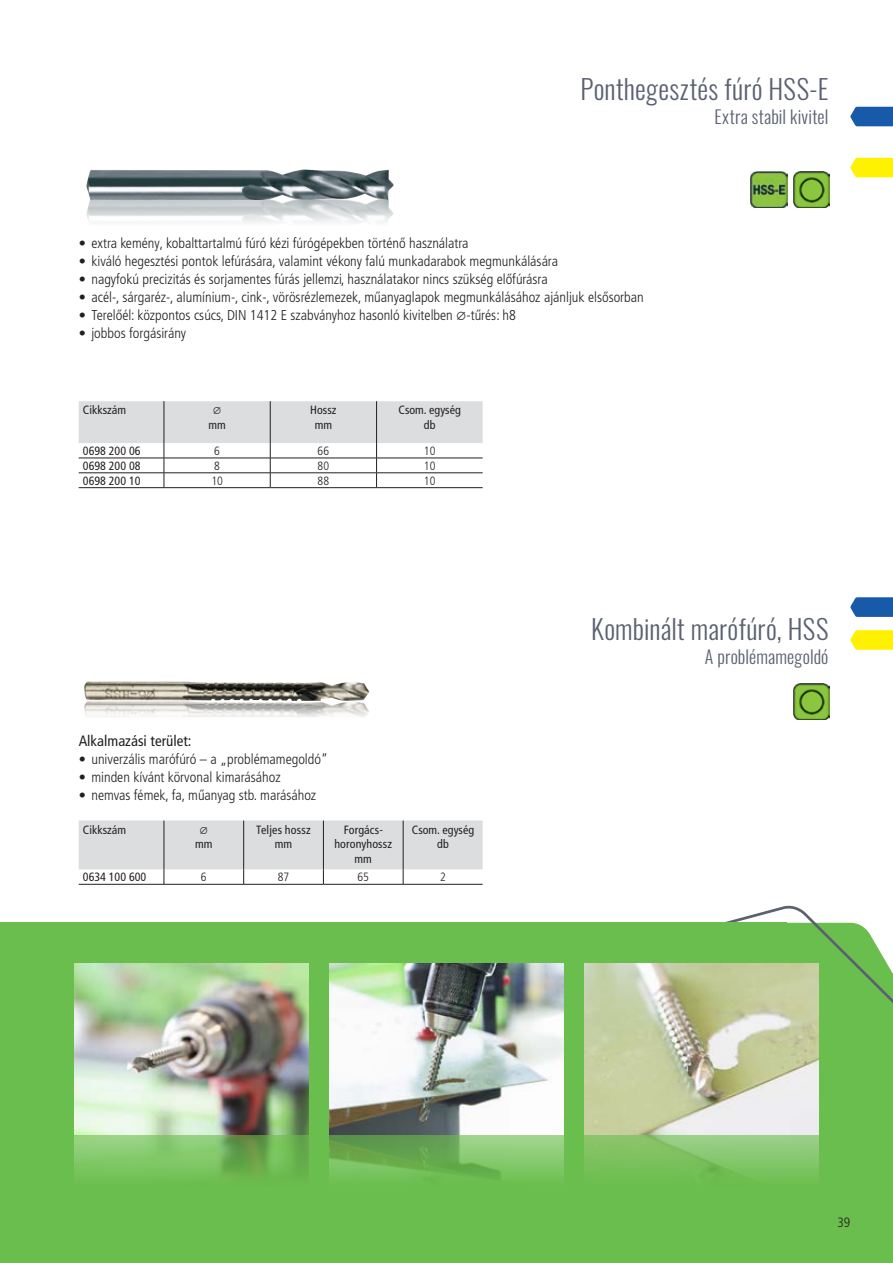
<style>
.page{position:relative;width:893px;height:1263px;background:#fff}
.page>*{position:absolute;margin:0;border:0;box-sizing:border-box;transform-origin:0 0}
.Fließtext_9pt{font:300 27px "Oswald";letter-spacing:.01em;color:#5a6171}
.Fließtext_9pt-2{font:300 18px "Oswald";letter-spacing:.01em;color:#5a6171}
.ProspektGrund_linksb{font:condensed 15px "Frutiger LT Pro";color:#231f20}
.ProspektGrund_linksb-2{font:300 condensed 14.25px "Frutiger LT Pro";color:#231f20}
.t1{font:300 condensed 13.5px "Frutiger LT Pro";color:#231f20}
.Prospekt_Tabelle_lb{font:condensed 12px "Frutiger LT Pro";color:#231f20}
.Prospekt_Tabelle_zent{font:condensed 12px "Frutiger LT Pro";color:#231f20}
.Fließtext_9pt-3{font:condensed 12px/14.4px "Frutiger LT Pro";letter-spacing:.01em;color:#231f20;text-align:center}
.Prospekt_Tabelle_zent-2{font:300 condensed 12px "Frutiger LT Pro";color:#231f20}
</style>
<div class="page">
<img style="left:84px;top:681px;width:286px;height:36px">
<img style="left:86px;top:200px;width:308px;height:23px">
<div style="left:819px;top:1127px;width:74px;height:136px;background:#6abe4d"></div>
<svg style="left:721px;top:905px;width:172px;height:222px"></svg>
<div style="left:0;top:923px;width:787px;height:340px;background:#6abe4d"></div>
<hr style="left:79px;top:487px;width:85px;height:1px;background:#231f20">
<hr style="left:164px;top:487px;width:106px;height:1px;background:#231f20">
<hr style="left:270px;top:487px;width:107px;height:1px;background:#231f20">
<hr style="left:377px;top:487px;width:106px;height:1px;background:#231f20">
<img style="left:86px;top:169px;width:308px;height:31px">
<hr style="left:79px;top:884px;width:85px;height:1px;background:#231f20">
<hr style="left:164px;top:884px;width:80px;height:1px;background:#231f20">
<hr style="left:244px;top:884px;width:79px;height:1px;background:#231f20">
<hr style="left:323px;top:884px;width:80px;height:1px;background:#231f20">
<hr style="left:403px;top:884px;width:80px;height:1px;background:#231f20">
<img style="left:751px;top:172px;width:36px;height:36px">
<img style="left:74px;top:964px;width:234px;height:170px">
<svg style="left:74px;top:1134px;width:234px;height:44px"></svg>
<img style="left:330px;top:964px;width:233px;height:170px">
<svg style="left:330px;top:1134px;width:233px;height:44px"></svg>
<img style="left:585px;top:964px;width:234px;height:170px">
<svg style="left:585px;top:1134px;width:234px;height:129px"></svg>
<img style="left:793px;top:172px;width:36px;height:36px">
<img style="left:793px;top:684px;width:36px;height:36px">
<svg style="left:850px;top:158px;width:43px;height:19px"></svg>
<svg style="left:850px;top:630px;width:43px;height:20px"></svg>
<svg style="left:850px;top:107px;width:43px;height:19px"></svg>
<svg style="left:850px;top:597px;width:43px;height:20px"></svg>
<svg style="left:79px;top:401px;width:404px;height:86px"></svg>
<svg style="left:79px;top:820px;width:404px;height:64px"></svg>
<p class="Fließtext_9pt" style="left:580px;top:65px;width:250px">Ponthegesztés fúró HSS-E</p>
<p class="Fließtext_9pt-2" style="left:714px;top:100px;width:115px">Extra stabil kivitel</p>
<p class="ProspektGrund_linksb-2" style="left:79px;top:235px;width:391px">• extra kemény, kobalttartalmú fúró kézi fúrógépekben történő használatra</p>
<p class="ProspektGrund_linksb-2" style="left:79px;top:253px;width:481px">• kiváló hegesztési pontok lefúrására, valamint vékony falú munkadarabok megmunkálására</p>
<p class="ProspektGrund_linksb-2" style="left:79px;top:271px;width:470px">• nagyfokú precizitás és sorjamentes fúrás jellemzi, használatakor nincs szükség előfúrásra</p>
<p class="ProspektGrund_linksb-2" style="left:79px;top:289px;width:567px">• acél-, sárgaréz-, alumínium-, cink-, vörösrézlemezek, műanyaglapok megmunkálásához ajánljuk elsősorban</p>
<p class="ProspektGrund_linksb-2" style="left:79px;top:307px;width:439px">• Terelőél: központos csúcs, DIN 1412 E szabványhoz hasonló kivitelben ∅-tűrés: h8</p>
<p class="ProspektGrund_linksb-2" style="left:79px;top:325px;width:109px">• jobbos forgásirány</p>
<p class="Prospekt_Tabelle_lb" style="left:83px;top:403px;width:45px">Cikkszám</p>
<p class="Prospekt_Tabelle_zent" style="left:208px;top:418px;width:19px">mm</p>
<p class="Prospekt_Tabelle_zent" style="left:310px;top:403px;width:28px">Hossz</p>
<p class="Prospekt_Tabelle_zent" style="left:315px;top:418px;width:19px">mm</p>
<p class="Prospekt_Tabelle_zent" style="left:399px;top:403px;width:64px">Csom. egység</p>
<p class="Prospekt_Tabelle_zent" style="left:424px;top:418px;width:13px">db</p>
<p class="Prospekt_Tabelle_lb" style="left:83px;top:444px;width:59px">0698 200 06</p>
<p class="Prospekt_Tabelle_zent-2" style="left:214px;top:444px;width:7px">6</p>
<p class="Prospekt_Tabelle_zent-2" style="left:318px;top:444px;width:13px">66</p>
<p class="Prospekt_Tabelle_zent-2" style="left:424px;top:444px;width:13px">10</p>
<p class="Prospekt_Tabelle_lb" style="left:83px;top:459px;width:59px">0698 200 08</p>
<p class="Prospekt_Tabelle_zent-2" style="left:214px;top:459px;width:7px">8</p>
<p class="Prospekt_Tabelle_zent-2" style="left:318px;top:459px;width:13px">80</p>
<p class="Prospekt_Tabelle_zent-2" style="left:424px;top:459px;width:13px">10</p>
<p class="Prospekt_Tabelle_lb" style="left:83px;top:474px;width:59px">0698 200 10</p>
<p class="Prospekt_Tabelle_zent-2" style="left:211px;top:474px;width:13px">10</p>
<p class="Prospekt_Tabelle_zent-2" style="left:318px;top:474px;width:13px">88</p>
<p class="Prospekt_Tabelle_zent-2" style="left:424px;top:474px;width:13px">10</p>
<p class="ProspektGrund_linksb" style="left:79px;top:732px;width:114px">Alkalmazási terület:</p>
<p class="ProspektGrund_linksb-2" style="left:79px;top:751px;width:251px">• univerzális marófúró – a „problémamegoldó”</p>
<p class="ProspektGrund_linksb-2" style="left:79px;top:769px;width:203px">• minden kívánt körvonal kimarásához</p>
<p class="ProspektGrund_linksb-2" style="left:79px;top:787px;width:239px">• nemvas fémek, fa, műanyag stb. marásához</p>
<p class="Prospekt_Tabelle_lb" style="left:83px;top:823px;width:45px">Cikkszám</p>
<p class="Prospekt_Tabelle_zent" style="left:195px;top:837px;width:19px">mm</p>
<p class="Fließtext_9pt-3" style="left:256px;top:822px;width:56px">Teljes hossz</p>
<p class="Prospekt_Tabelle_zent" style="left:275px;top:837px;width:19px">mm</p>
<p class="Fließtext_9pt-3" style="left:334px;top:822px;width:59px">Forgács&shy;horonyhossz</p>
<p class="Prospekt_Tabelle_zent" style="left:355px;top:851px;width:19px">mm</p>
<p class="Prospekt_Tabelle_zent" style="left:412px;top:823px;width:64px">Csom. egység</p>
<p class="Prospekt_Tabelle_zent" style="left:437px;top:837px;width:13px">db</p>
<p class="Prospekt_Tabelle_lb" style="left:83px;top:870px;width:65px">0634 100 600</p>
<p class="Prospekt_Tabelle_zent-2" style="left:201px;top:870px;width:7px">6</p>
<p class="Prospekt_Tabelle_zent-2" style="left:278px;top:870px;width:13px">87</p>
<p class="Prospekt_Tabelle_zent-2" style="left:357px;top:870px;width:13px">65</p>
<p class="Prospekt_Tabelle_zent-2" style="left:440px;top:870px;width:7px">2</p>
<p class="Fließtext_9pt" style="left:591px;top:605px;width:239px">Kombinált marófúró, HSS</p>
<p class="Fließtext_9pt-2" style="left:705px;top:640px;width:125px">A problémamegoldó</p>
<p class="t1" style="left:837px;top:1214px;width:15px">39</p>
</div>
